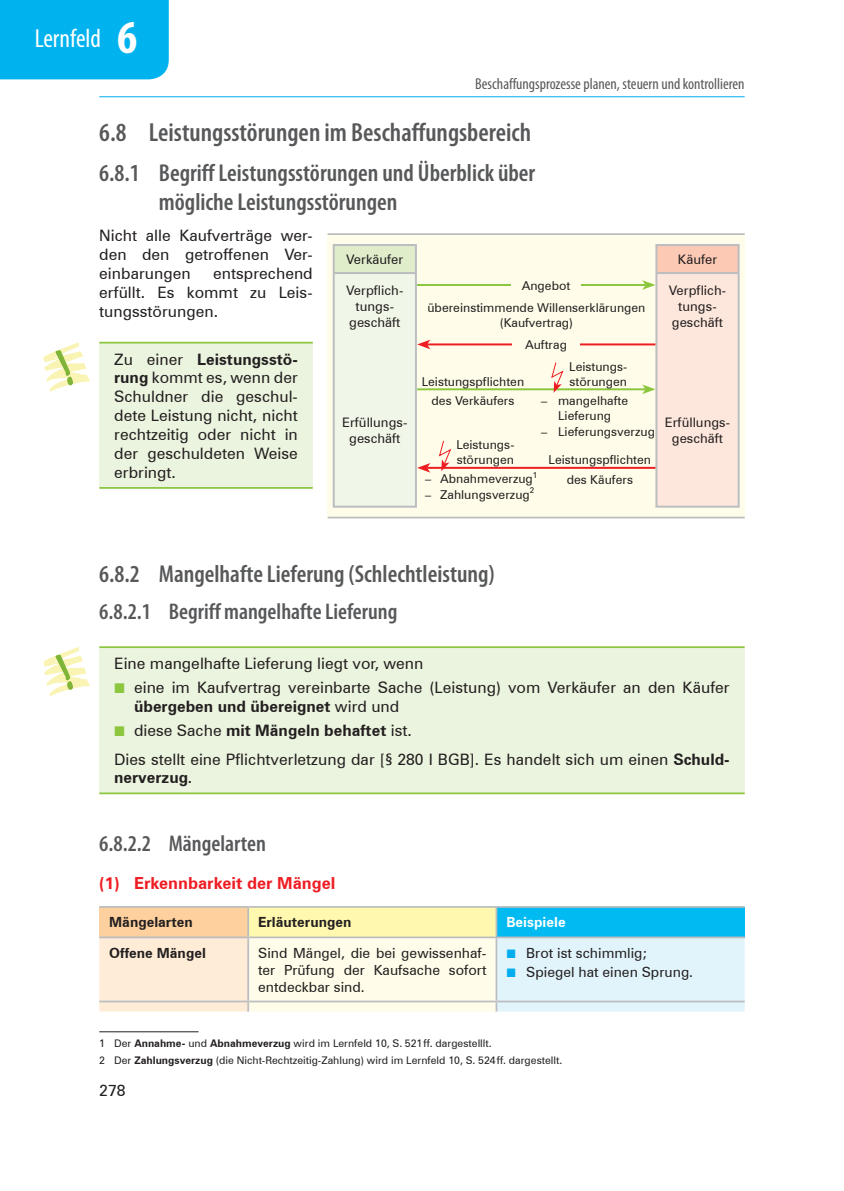
<style>
.page{position:relative;width:844px;height:1191px;background:#fff}
.page>*{position:absolute;margin:0;border:0;box-sizing:border-box;transform-origin:0 0}
.t1{font:700 condensed 33.25px "Myriad Pro";color:#fff}
.t2{font:600 condensed 26.25px "Myriad Pro";color:#57585a}
.t3{font:condensed 26.25px "Myriad Pro";color:#fff}
.t4{font:600 condensed 24.5px/29.4px "Myriad Pro";color:#57585a}
.t5{font:600 condensed 22.75px "Myriad Pro";color:#57585a}
.t6{font:700 16.62px "Zurich BT";color:#ee1d23}
.Merke_Text{font:15.75px/18.9px "Zurich BT";color:#231f20;text-align:justify}
.Fließtext{font:15.75px/18.9px "Zurich BT";color:#231f20;text-align:justify}
.Kolumnentitel_links{font:condensed 15.75px "Myriad Pro";color:#57585a}
.t7{font:700 15.75px "Zurich BT";color:#231f20}
.Tabelle{font:14px/16.8px "Zurich BT";color:#231f20;text-align:justify}
.Tabellenkopf{font:700 14px "Zurich BT";color:#231f20}
.Tabelle-linke_Spalte{font:700 14px "Zurich BT";color:#231f20}
.Tabellenkopf-2{font:700 14px "Zurich BT";color:#fff}
.Grundtext_Mitte{font:13.12px/15.8px "Zurich BT";color:#231f20;text-align:center}
.Grundtext_Mitte-2{font:12.25px/14.7px "Zurich BT";color:#231f20;text-align:center}
.Fußnote{font:10.5px "Zurich BT";color:#231f20}
.s1{font-size:47.25px}
.s2{font-weight:700}
.s3{font-family:"Uni Math";font-size:14px;color:#8bc63e}
.s4{font-family:"Uni Math";font-weight:400;font-size:14px;color:#8bc63e}
.s5{font-weight:400}
.s6{font-family:"Uni Math";font-size:12.25px;color:#00aeef}
</style>
<div class="page">
<div style="left:0;top:0;width:169px;height:79px;background:#00b3ef"></div>
<hr style="left:99px;top:96px;width:645px;height:1px;background:#00aeef">
<div style="left:99px;top:343px;width:214px;height:145px;background:#ebf4de"></div>
<hr style="left:99px;top:342px;width:214px;height:1px;background:#8bc63e">
<hr style="left:99px;top:487px;width:214px;height:2px;background:#8bc63e">
<div style="left:99px;top:647px;width:645px;height:146px;background:#ebf4de"></div>
<hr style="left:99px;top:646px;width:645px;height:2px;background:#8bc63e">
<hr style="left:99px;top:792px;width:645px;height:2px;background:#8bc63e">
<div style="left:99px;top:907px;width:149px;height:30px;background:#fdd09e"></div>
<div style="left:248px;top:907px;width:248px;height:30px;background:#fff8ae"></div>
<div style="left:496px;top:907px;width:248px;height:30px;background:#00baf1"></div>
<hr style="left:99px;top:906px;width:149px;height:1px;background:#bcbdc0">
<hr style="left:248px;top:906px;width:248px;height:1px;background:#bcbdc0">
<hr style="left:247px;top:907px;width:2px;height:29px;background:#bcbdc0">
<hr style="left:496px;top:906px;width:248px;height:1px;background:#bcbdc0">
<hr style="left:495px;top:907px;width:2px;height:29px;background:#bcbdc0">
<hr style="left:99px;top:936px;width:149px;height:2px;background:#bcbdc0">
<hr style="left:248px;top:936px;width:248px;height:2px;background:#bcbdc0">
<hr style="left:496px;top:936px;width:248px;height:2px;background:#bcbdc0">
<svg style="left:99px;top:937px;width:645px;height:74px;background:#f0f2ea"></svg>
<hr style="left:99px;top:1031px;width:99px;height:1px;background:#231f20">
<div style="left:327px;top:234px;width:417px;height:283px;background:#fffde9"></div>
<hr style="left:327px;top:233px;width:417px;height:2px;background:#bcbdc0">
<hr style="left:327px;top:517px;width:417px;height:1px;background:#bcbdc0">
<div style="left:333px;top:245px;width:83px;height:27px;background:#dfedcb"></div>
<div style="left:332px;top:244px;width:85px;height:29px;border:2px solid #bcbdc0"></div>
<div style="left:656px;top:245px;width:82px;height:27px;background:#fcc9b4"></div>
<div style="left:655px;top:244px;width:84px;height:29px;border:2px solid #bcbdc0"></div>
<div style="left:333px;top:273px;width:83px;height:234px;background:#f1f7e8"></div>
<div style="left:332px;top:272px;width:85px;height:235px;border:2px solid #bcbdc0"></div>
<div style="left:656px;top:273px;width:82px;height:234px;background:#fde7dc"></div>
<div style="left:655px;top:272px;width:84px;height:235px;border:2px solid #bcbdc0"></div>
<hr style="left:417px;top:284px;width:228px;height:2px;background:#8bc63e">
<svg style="left:642px;top:280px;width:13px;height:10px"></svg>
<hr style="left:417px;top:388px;width:228px;height:2px;background:#8bc63e">
<svg style="left:642px;top:384px;width:13px;height:10px"></svg>
<hr style="left:427px;top:343px;width:228px;height:2px;background:#ee1d23">
<svg style="left:417px;top:340px;width:13px;height:9px"></svg>
<hr style="left:427px;top:467px;width:228px;height:2px;background:#ee1d23">
<svg style="left:417px;top:463px;width:13px;height:9px"></svg>
<div style="left:511px;top:278px;width:69px;height:14px;background:#fffde9"></div>
<div style="left:512px;top:337px;width:67px;height:15px;background:#fffde9"></div>
<svg style="left:550px;top:362px;width:14px;height:31px"></svg>
<svg style="left:438px;top:440px;width:14px;height:31px"></svg>
<svg style="left:43px;top:342px;width:48px;height:50px"></svg>
<svg style="left:43px;top:647px;width:48px;height:49px"></svg>
<h1 class="t1" style="left:70px;top:14px;width:69px">1 <span class="s1">6</span></h1>
<h2 class="t3" style="left:35px;top:24px;width:68px">Lernfeld</h2>
<p class="Kolumnentitel_links" style="left:475px;top:76px;width:271px">Beschaffungsprozesse planen, steuern und kontrollieren</p>
<p class="t2" style="left:99px;top:118px;width:433px">6.8 Leistungsstörungen im Beschaffungsbereich</p>
<p class="t4" style="left:159px;top:158px;width:378px;text-indent:-60px">6.8.1 Begriff Leistungsstörungen und Überblick über mögliche Leistungsstörungen</p>
<p class="Fließtext" style="left:99px;top:226px;width:215px">Nicht alle Kaufverträge wer&shy;den den getroffenen Ver&shy;einbarungen</p>
<p class="Grundtext_Mitte" style="left:346px;top:251px;width:59px">Verkäufer</p>
<p class="Grundtext_Mitte" style="left:677px;top:251px;width:41px">Käufer</p>
<p class="Grundtext_Mitte" style="left:346px;top:283px;width:59px">Verpflich&shy;tungs&shy;geschäft</p>
<p class="Fließtext" style="left:99px;top:264px;width:215px;text-indent:114px">entsprechend erfüllt. Es kommt zu Leis&shy;tungsstörungen.</p>
<p class="Merke_Text" style="left:114px;top:349px;width:185px">Zu einer <span class="s2">Leistungsstö&shy;rung</span> kommt es, wenn der Schuldner die geschul&shy;dete Leistung nicht, nicht rechtzeitig oder nicht in der geschuldeten Weise erbringt.</p>
<p class="Grundtext_Mitte-2" style="left:521px;top:278px;width:50px">Angebot</p>
<p class="Grundtext_Mitte" style="left:668px;top:283px;width:59px">Verpflich&shy;tungs&shy;geschäft</p>
<p class="Grundtext_Mitte-2" style="left:427px;top:300px;width:219px">übereinstimmende Willenserklärungen (Kaufvertrag)</p>
<p class="Grundtext_Mitte-2" style="left:525px;top:337px;width:43px">Auftrag</p>
<p class="Grundtext_Mitte-2" style="left:569px;top:359px;width:60px;text-align:left">Leistungs&shy;störungen</p>
<p class="Grundtext_Mitte-2" style="left:541px;top:393px;width:88px">– mangelhafte<br>Lieferung</p>
<p class="Grundtext_Mitte-2" style="left:541px;top:424px;width:115px">– Lieferungsverzug</p>
<p class="Grundtext_Mitte-2" style="left:421px;top:374px;width:104px">Leistungspflichten</p>
<p class="Grundtext_Mitte-2" style="left:431px;top:393px;width:84px">des Verkäufers</p>
<p class="Grundtext_Mitte" style="left:342px;top:414px;width:67px">Erfüllungs&shy;geschäft</p>
<p class="Grundtext_Mitte" style="left:664px;top:414px;width:67px">Erfüllungs&shy;geschäft</p>
<p class="Grundtext_Mitte-2" style="left:456px;top:437px;width:60px;text-align:left">Leistungs&shy;störungen</p>
<p class="Grundtext_Mitte-2" style="left:425px;top:471px;width:114px">– Abnahmeverzug<sup>1</sup></p>
<p class="Grundtext_Mitte-2" style="left:425px;top:487px;width:110px">– Zahlungsverzug<sup>2</sup></p>
<p class="Grundtext_Mitte-2" style="left:548px;top:452px;width:104px">Leistungspflichten</p>
<p class="Grundtext_Mitte-2" style="left:566px;top:472px;width:68px">des Käufers</p>
<p class="t4" style="left:99px;top:559px;width:397px">6.8.2 Mangelhafte Lieferung (Schlechtleistung)</p>
<p class="t5" style="left:99px;top:599px;width:299px">6.8.2.1 Begriff mangelhafte Lieferung</p>
<p class="Merke_Text" style="left:114px;top:654px;width:310px">Eine mangelhafte Lieferung liegt vor, wenn</p>
<p class="Merke_Text" style="left:134px;top:678px;width:597px;text-indent:-20px"><span class="s3">■</span> eine im Kaufvertrag vereinbarte Sache (Leistung) vom Verkäufer an den Käufer <span class="s2">übergeben und übereignet</span> wird und</p>
<p class="t7" style="left:114px;top:720px;width:299px"><span class="s4">■</span> <span class="s5">diese Sache</span> mit Mängeln behaftet <span class="s5">ist.</span></p>
<p class="Fließtext" style="left:114px;top:749px;width:617px">Dies stellt eine Pflichtverletzung dar [§ 280 I BGB]. Es handelt sich um einen <span class="s2">Schuld&shy;nerverzug.</span></p>
<p class="t5" style="left:99px;top:831px;width:168px">6.8.2.2 Mängelarten</p>
<p class="t6" style="left:99px;top:872px;width:238px">(1) Erkennbarkeit der Mängel</p>
<p class="Tabellenkopf" style="left:109px;top:914px;width:85px">Mängelarten</p>
<p class="Tabellenkopf" style="left:258px;top:914px;width:95px">Erläuterungen</p>
<p class="Tabellenkopf-2" style="left:506px;top:914px;width:61px">Beispiele</p>
<p class="Tabelle-linke_Spalte" style="left:109px;top:944px;width:98px">Offene Mängel</p>
<p class="Tabelle" style="left:258px;top:944px;width:230px">Sind Mängel, die bei gewissenhaf&shy;ter Prüfung der Kaufsache sofort entdeckbar sind.</p>
<p class="Tabelle" style="left:506px;top:944px;width:143px"><span class="s6">■</span> Brot ist schimmlig;</p>
<p class="Tabelle" style="left:506px;top:963px;width:188px"><span class="s6">■</span> Spiegel hat einen Sprung.</p>
<p class="Fußnote" style="left:99px;top:1036px;width:394px">1 Der <span class="s2">Annahme-</span> und <span class="s2">Abnahmeverzug</span> wird im Lernfeld 10, S. 521ff. dargestelllt.</p>
<p class="Fußnote" style="left:99px;top:1054px;width:464px">2 Der <span class="s2">Zahlungsverzug</span> (die Nicht-Rechtzeitig-Zahlung) wird im Lernfeld 10, S. 524ff. dargestellt.</p>
<p class="Merke_Text" style="left:99px;top:1081px;width:28px">278</p>
</div>
